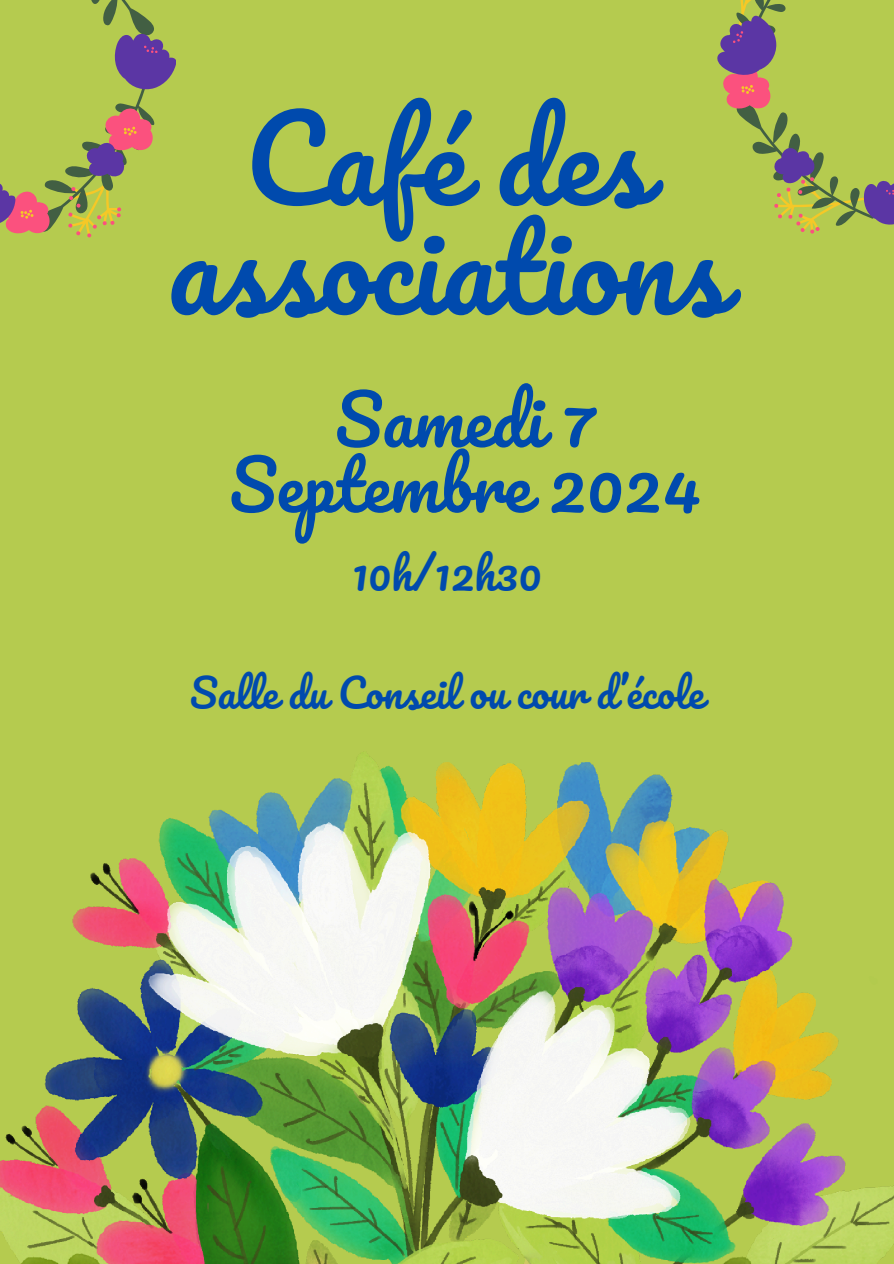
<style>
.page{position:relative;width:894px;height:1264px;background:#fff}
.page>*{position:absolute;margin:0;border:0;box-sizing:border-box;transform-origin:0 0}
.t1{font:114.6px/109.2px "Pacifico";color:#004aad;text-align:center}
.t2{font:68.1px/65.2px "Pacifico";color:#004aad;text-align:center}
.t3{font:42.75px "Pacifico";color:#004aad}
.t4{font:39.9px "Pacifico";color:#004aad}
</style>
<div class="page">
<div style="left:0;top:0;width:893px;height:1263px;background:#b5cb4f"></div>
<img style="left:0;top:756px;width:893px;height:507px">
<svg style="left:717px;top:0;width:177px;height:241px"></svg>
<svg style="left:0;top:0;width:176px;height:238px"></svg>
<p class="t1" style="left:167px;top:111px;width:560px">Café des associations</p>
<h1 class="t2" style="left:229px;top:391px;width:473px">Samedi 7<br>Septembre 2024</h1>
<h2 class="t3" style="left:352px;top:551px;width:191px">10h/12h30</h2>
<p class="t4" style="left:190px;top:671px;width:515px">Salle du Conseil ou cour d’école</p>
</div>
